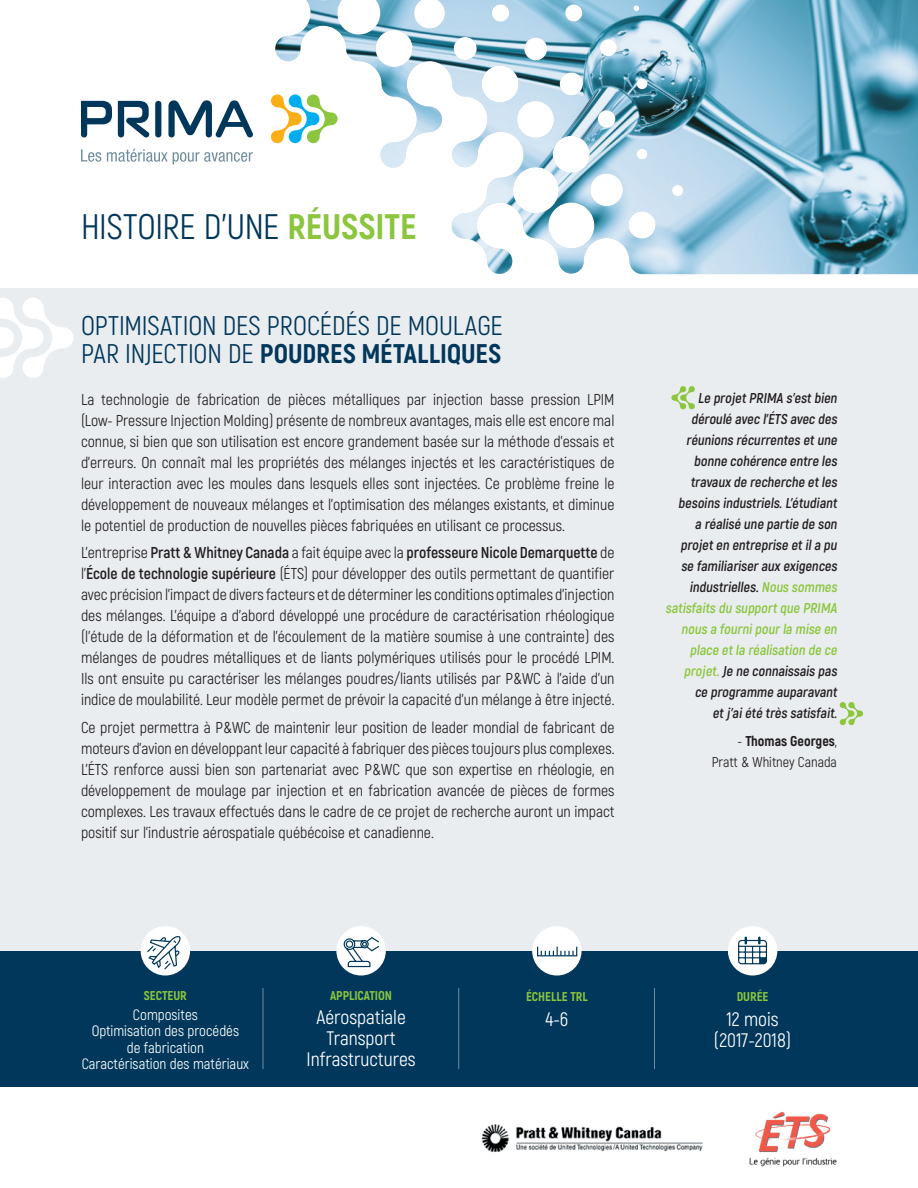
<style>
.page{position:relative;width:918px;height:1188px;background:#fff}
.page>*{position:absolute;margin:0;border:0;box-sizing:border-box;transform-origin:0 0}
.t1{font:35.4px "Akrobat";letter-spacing:-.01em;color:#00375b}
.t2{font:27px/28.5px "Akrobat";letter-spacing:-.005em;color:#00375b}
.t3{font:19.5px/21px "Akrobat";color:#fff;text-align:center}
.t4{font:15.75px/21px "Akrobat";color:#231f20;text-align:justify}
.t5{font:15px/16.5px "Akrobat";color:#fff;text-align:center}
.t6{font:700 14.25px/21px "Akrobat";color:#231f20;text-align:right}
.t7{font:14.25px/21px "Akrobat";color:#231f20;text-align:right}
.t8{font:800 12.75px "Akrobat";color:#8bc63e}
.s1{font-weight:800;color:#8bc63e}
.s2{font-weight:800}
.s3{font-weight:700}
.s4{color:#8bc63e}
</style>
<div class="page">
<div style="left:0;top:288px;width:918px;height:667px;background:#eaedf0"></div>
<svg style="left:0;top:298px;width:74px;height:80px"></svg>
<div style="left:0;top:951px;width:918px;height:135px;background:#00375b"></div>
<svg style="left:207px;top:0;width:711px;height:274px"></svg>
<img style="left:275px;top:0;width:213px;height:168px">
<svg style="left:81px;top:149px;width:20px;height:13px"></svg>
<svg style="left:107px;top:149px;width:146px;height:16px"></svg>
<svg style="left:81px;top:101px;width:31px;height:36px"></svg>
<svg style="left:168px;top:100px;width:85px;height:37px"></svg>
<svg style="left:155px;top:101px;width:6px;height:36px"></svg>
<svg style="left:118px;top:101px;width:31px;height:36px"></svg>
<svg style="left:271px;top:95px;width:67px;height:48px"></svg>
<hr style="left:263px;top:988px;width:1px;height:81px;background:#6f8ea2">
<hr style="left:458px;top:988px;width:1px;height:81px;background:#6f8ea2">
<hr style="left:654px;top:988px;width:1px;height:81px;background:#6f8ea2">
<div style="left:141px;top:927px;width:48px;height:48px;background:#fff;border-radius:50%"></div>
<div style="left:141px;top:926px;width:49px;height:50px;border:2px solid #fff;border-radius:50%"></div>
<div style="left:337px;top:927px;width:48px;height:48px;background:#fff;border-radius:50%"></div>
<div style="left:336px;top:926px;width:50px;height:50px;border:2px solid #fff;border-radius:50%"></div>
<div style="left:533px;top:927px;width:48px;height:48px;background:#fff;border-radius:50%"></div>
<div style="left:532px;top:926px;width:50px;height:50px;border:2px solid #fff;border-radius:50%"></div>
<div style="left:729px;top:927px;width:48px;height:48px;background:#fff;border-radius:50%"></div>
<div style="left:728px;top:926px;width:49px;height:50px;border:2px solid #fff;border-radius:50%"></div>
<div style="left:537px;top:946px;width:40px;height:10px;border:1px solid #00375b"></div>
<svg style="left:541px;top:947px;width:33px;height:9px"></svg>
<svg style="left:671px;top:386px;width:24px;height:23px"></svg>
<svg style="left:840px;top:702px;width:23px;height:23px"></svg>
<svg style="left:146px;top:935px;width:36px;height:36px"></svg>
<svg style="left:343px;top:936px;width:37px;height:32px"></svg>
<svg style="left:738px;top:937px;width:30px;height:28px"></svg>
<img style="left:749px;top:1111px;width:88px;height:56px">
<img style="left:481px;top:1124px;width:222px;height:29px">
<h1 class="t1" style="left:81px;top:205px;width:337px">HISTOIRE D’UNE <span class="s1">RÉUSSITE</span></h1>
<h2 class="t2" style="left:81px;top:311px;width:423px">OPTIMISATION DES PROCÉDÉS DE MOULAGE<br>PAR INJECTION DE <span class="s2">POUDRES MÉTALLIQUES</span></h2>
<p class="t4" style="left:81px;top:389px;width:535px">La technologie de fabrication de pièces métalliques par injection basse pression LPIM (Low- Pressure Injection Molding) présente de nombreux avantages, mais elle est encore mal connue, si bien que son utilisation est encore grandement basée sur la méthode d’essais et d’erreurs. On connaît mal les propriétés des mélanges injectés et les caractéristiques de leur interaction avec les moules dans lesquels elles sont injectées. Ce problème freine le développement de nouveaux mélanges et l’optimisation des mélanges existants, et diminue le potentiel de production de nouvelles pièces fabriquées en utilisant ce processus.</p>
<p class="t4" style="left:81px;top:542px;width:535px">L’entreprise <span class="s3">Pratt &amp; Whitney Canada</span> a fait équipe avec la <span class="s3">professeure Nicole Demarquette</span> de l’<span class="s3">École de technologie supérieure</span> (ÉTS) pour développer des outils permettant de quantifier avec précision l’impact de divers facteurs et de déterminer les conditions optimales d’injection des mélanges. L’équipe a d’abord développé une procédure de caractérisation rhéologique (l’étude de la déformation et de l’écoulement de la matière soumise à une contrainte) des mélanges de poudres métalliques et de liants polymériques utilisés pour le procédé LPIM.<br>Ils ont ensuite pu caractériser les mélanges poudres/liants utilisés par P&amp;WC à l’aide d’un indice de moulabilité. Leur modèle permet de prévoir la capacité d’un mélange à être injecté.</p>
<p class="t4" style="left:81px;top:717px;width:535px">Ce projet permettra à P&amp;WC de maintenir leur position de leader mondial de fabricant de moteurs d’avion en développant leur capacité à fabriquer des pièces toujours plus complexes.<br>L’ÉTS renforce aussi bien son partenariat avec P&amp;WC que son expertise en rhéologie, en développement de moulage par injection et en fabrication avancée de pièces de formes complexes. Les travaux effectués dans le cadre de ce projet de recherche auront un impact positif sur l’industrie aérospatiale québécoise et canadienne.</p>
<p class="t6" style="left:665px;top:387px;width:175px">Le projetPRIMA s’estbien déroulé avec l’ÉTS avec des réunions récurrentes etune bonne cohérence entre les travaux de recherche etles besoins industriels.L’étudiant<br>a réalisé une partie de son projeten entreprise etila pu se familiariser aux exigences industrielles.<span class="s4">Nous sommes satisfaits du supportque PRIMA nous a fournipour la mise en place etla réalisation de ce projet.</span>Je ne connaissais pas ce programme auparavant<br>etj ’aiété très satisfait.</p>
<p class="t7" style="left:712px;top:730px;width:127px">- <span class="s2">Thomas Georges</span>,<br>Pratt &amp; Whitney Canada</p>
<p class="t8" style="left:144px;top:987px;width:45px">SECTEUR</p>
<p class="t5" style="left:82px;top:1006px;width:169px">Composites<br>Optimisation des procédés<br>de fabrication<br>Caractérisation des matériaux</p>
<p class="t8" style="left:330px;top:987px;width:63px">APPLICATION</p>
<p class="t3" style="left:307px;top:1007px;width:111px">Aérospatiale<br>Transport<br>Infrastructures</p>
<p class="t8" style="left:526px;top:989px;width:63px">ÉCHELLE TRL</p>
<p class="t3" style="left:545px;top:1008px;width:24px">4-6</p>
<p class="t8" style="left:737px;top:989px;width:33px">DURÉE</p>
<p class="t3" style="left:714px;top:1008px;width:79px">12 mois (2017-2018)</p>
</div>
